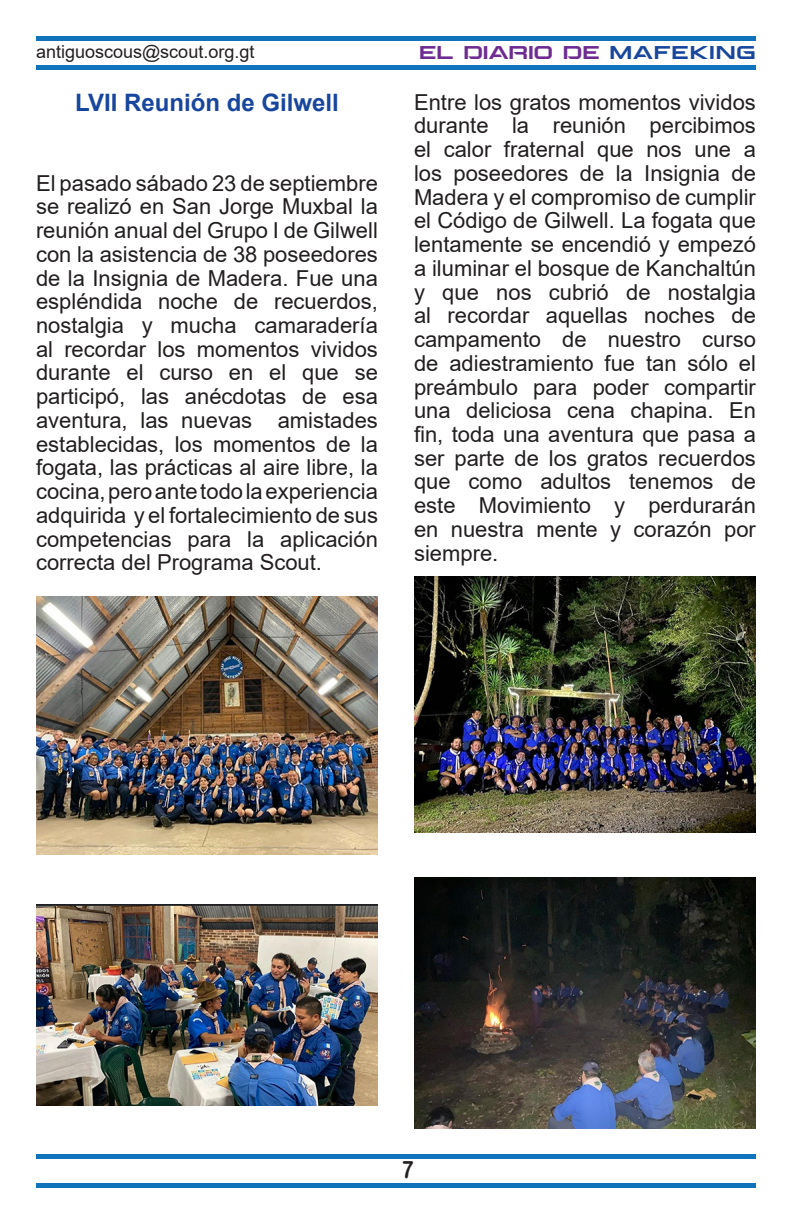
<style>
.page{position:relative;width:792px;height:1224px;background:#fff}
.page>*{position:absolute;margin:0;border:0;box-sizing:border-box;transform-origin:0 0}
.t1{font:700 24px "Arial";color:#18469d}
.t2{font:24px "Arial Rounded MT Bold";color:#231f20;scale:.85 1}
.t3{font:22px/23.8px "Arial";color:#231f20;text-align:justify}
.t4{font:18px "Arial";color:#231f20}
.t5{font:18px "Aspire SC";letter-spacing:.025em;color:#6e2c91}
.s1{color:#18469d}
</style>
<div class="page">
<div style="left:36px;top:1183px;width:720px;height:5px;background:#1074bc"></div>
<div style="left:36px;top:1154px;width:720px;height:5px;background:#1074bc"></div>
<div style="left:36px;top:65px;width:720px;height:5px;background:#1074bc"></div>
<hr style="left:36px;top:36px;width:720px;height:4px;background:#1074bc">
<img style="left:36px;top:596px;width:342px;height:259px">
<img style="left:36px;top:904px;width:342px;height:202px">
<img style="left:414px;top:577px;width:342px;height:255px">
<img style="left:414px;top:877px;width:342px;height:252px">
<p class="t4" style="left:36px;top:39px;width:220px">antiguoscous@scout.org.gt</p>
<p class="t1" style="left:75px;top:86px;width:265px">LVII Reunión de Gilwell</p>
<p class="t3" style="left:36px;top:171px;width:344px">El pasado sábado 23 de septiembre se realizó en San Jorge Muxbal la reunión anual del Grupo I de Gilwell con la asistencia de 38 poseedores de la Insignia de Madera. Fue una espléndida noche de recuerdos, nostalgia y mucha camaradería al recordar los momentos vividos durante el curso en el que se participó, las anécdotas de esa aventura, las nuevas amistades establecidas, los momentos de la fogata, las prácticas al aire libre, la cocina, pero ante todo la experiencia adquirida y el fortalecimiento de sus competencias para la aplicación correcta del Programa Scout.</p>
<p class="t5" style="left:419px;top:40px;width:338px">EL DIARIO DE <span class="s1">MAFEKING</span></p>
<p class="t3" style="left:414px;top:90px;width:343px">Entre los gratos momentos vividos durante la reunión percibimos el calor fraternal que nos une a los poseedores de la Insignia de Madera y el compromiso de cumplir el Código de Gilwell. La fogata que lentamente se encendió y empezó a iluminar el bosque de Kanchaltún y que nos cubrió de nostalgia al recordar aquellas noches de campamento de nuestro curso de adiestramiento fue tan sólo el preámbulo para poder compartir una deliciosa cena chapina. En fin, toda una aventura que pasa a ser parte de los gratos recuerdos que como adultos tenemos de este Movimiento y perdurarán en nuestra mente y corazón por siempre.</p>
<p class="t2" style="left:401px;top:1156px;width:16px">7</p>
</div>
